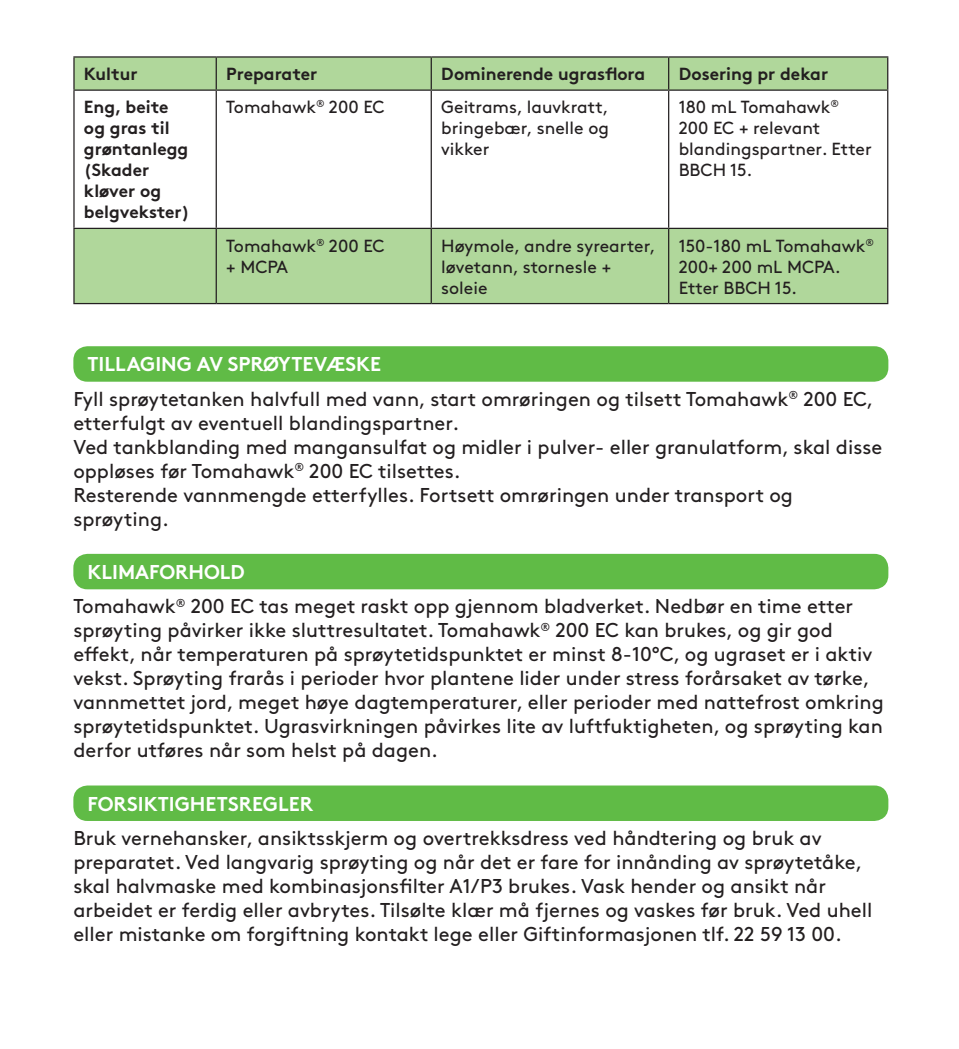
<style>
.page{position:relative;width:959px;height:1049px;background:#fff}
.page>*{position:absolute;margin:0;border:0;box-sizing:border-box;transform-origin:0 0}
.t1{font:20px/24px "Brown Pro";color:#231f20}
.t2{font:700 20px "Brown Pro";color:#fff}
.t3{font:17.5px/21px "Brown Pro";color:#231f20}
.t4{font:700 17.5px/21px "Brown Pro";color:#231f20}
</style>
<div class="page">
<svg style="left:75px;top:58px;width:812px;height:245px"></svg>
<hr style="left:73px;top:56px;width:143px;height:2px;background:#231f20">
<hr style="left:73px;top:58px;width:2px;height:31px;background:#231f20">
<hr style="left:216px;top:56px;width:215px;height:2px;background:#231f20">
<hr style="left:216px;top:58px;width:1px;height:31px;background:#231f20">
<hr style="left:431px;top:56px;width:238px;height:2px;background:#231f20">
<hr style="left:431px;top:58px;width:1px;height:31px;background:#231f20">
<hr style="left:669px;top:56px;width:219px;height:2px;background:#231f20">
<hr style="left:668px;top:58px;width:1px;height:31px;background:#231f20">
<hr style="left:887px;top:58px;width:1px;height:31px;background:#231f20">
<hr style="left:73px;top:89px;width:143px;height:2px;background:#231f20">
<hr style="left:216px;top:89px;width:215px;height:2px;background:#231f20">
<hr style="left:431px;top:89px;width:238px;height:2px;background:#231f20">
<hr style="left:669px;top:89px;width:219px;height:2px;background:#231f20">
<hr style="left:73px;top:91px;width:2px;height:137px;background:#231f20">
<hr style="left:216px;top:91px;width:1px;height:137px;background:#231f20">
<hr style="left:431px;top:91px;width:1px;height:137px;background:#231f20">
<hr style="left:668px;top:91px;width:1px;height:137px;background:#231f20">
<hr style="left:887px;top:91px;width:1px;height:137px;background:#231f20">
<hr style="left:73px;top:228px;width:143px;height:1px;background:#231f20">
<hr style="left:73px;top:229px;width:2px;height:74px;background:#231f20">
<hr style="left:216px;top:228px;width:215px;height:1px;background:#231f20">
<hr style="left:216px;top:229px;width:1px;height:74px;background:#231f20">
<hr style="left:431px;top:228px;width:238px;height:1px;background:#231f20">
<hr style="left:431px;top:229px;width:1px;height:74px;background:#231f20">
<hr style="left:669px;top:228px;width:219px;height:1px;background:#231f20">
<hr style="left:668px;top:229px;width:1px;height:74px;background:#231f20">
<hr style="left:887px;top:229px;width:1px;height:74px;background:#231f20">
<hr style="left:73px;top:303px;width:143px;height:1px;background:#231f20">
<hr style="left:216px;top:303px;width:215px;height:1px;background:#231f20">
<hr style="left:431px;top:303px;width:238px;height:1px;background:#231f20">
<hr style="left:669px;top:303px;width:219px;height:1px;background:#231f20">
<div style="left:73px;top:346px;width:815px;height:35px;background:#60bb46;border-radius:14px"></div>
<div style="left:73px;top:553px;width:815px;height:36px;background:#60bb46;border-radius:14px"></div>
<div style="left:73px;top:785px;width:815px;height:35px;background:#60bb46;border-radius:14px"></div>
<p class="t4" style="left:84px;top:62px;width:55px">Kultur</p>
<p class="t4" style="left:226px;top:62px;width:93px">Preparater</p>
<p class="t4" style="left:441px;top:62px;width:205px">Dominerende ugrasflora</p>
<p class="t4" style="left:679px;top:62px;width:151px">Dosering pr dekar</p>
<p class="t4" style="left:84px;top:95px;width:106px">Eng, beite og gras til grøntanlegg</p>
<p class="t4" style="left:84px;top:158px;width:107px">(Skader kløver og belgvekster)</p>
<p class="t3" style="left:226px;top:95px;width:160px">Tomahawk<sup>®</sup> 200 EC</p>
<p class="t3" style="left:441px;top:95px;width:169px;text-align:justify">Geitrams, lauvkratt, bringebær, snelle og vikker</p>
<p class="t3" style="left:679px;top:95px;width:195px">180 mL Tomahawk<sup>®<br></sup>200 EC + relevant blandingspartner. Etter<br>BBCH 15.</p>
<p class="t3" style="left:226px;top:233px;width:160px">Tomahawk<sup>®</sup> 200 EC</p>
<p class="t3" style="left:226px;top:254px;width:63px">+ MCPA</p>
<p class="t3" style="left:441px;top:233px;width:216px">Høymole, andre syrearter, løvetann, stornesle + soleie</p>
<p class="t3" style="left:679px;top:233px;width:197px">150-180 mL Tomahawk<sup>®<br></sup>200+ 200 mL MCPA.<br>Etter BBCH 15.</p>
<p class="t2" style="left:88px;top:348px;width:295px">TILLAGING AV SPRØYTEVÆSKE</p>
<p class="t1" style="left:73px;top:385px;width:802px">Fyll sprøytetanken halvfull med vann, start omrøringen og tilsett Tomahawk<sup>®</sup> 200 EC, etterfulgt av eventuell blandingspartner.</p>
<p class="t1" style="left:73px;top:433px;width:811px">Ved tankblanding med mangansulfat og midler i pulver- eller granulatform, skal disse oppløses før Tomahawk<sup>®</sup> 200 EC tilsettes.</p>
<p class="t1" style="left:73px;top:481px;width:721px">Resterende vannmengde etterfylles. Fortsett omrøringen under transport og sprøyting.</p>
<p class="t2" style="left:88px;top:555px;width:159px">KLIMAFORHOLD</p>
<p class="t1" style="left:73px;top:592px;width:812px">Tomahawk<sup>®</sup> 200 EC tas meget raskt opp gjennom bladverket. Nedbør en time etter sprøyting påvirker ikke sluttresultatet. Tomahawk<sup>®</sup> 200 EC kan brukes, og gir god effekt, når temperaturen på sprøytetidspunktet er minst 8-10°C, og ugraset er i aktiv vekst. Sprøyting frarås i perioder hvor plantene lider under stress forårsaket av tørke, vannmettet jord, meget høye dagtemperaturer, eller perioder med nattefrost omkring sprøytetidspunktet. Ugrasvirkningen påvirkes lite av luftfuktigheten, og sprøyting kan derfor utføres når som helst på dagen.</p>
<p class="t2" style="left:88px;top:787px;width:227px">FORSIKTIGHETSREGLER</p>
<p class="t1" style="left:73px;top:824px;width:801px">Bruk vernehansker, ansiktsskjerm og overtrekksdress ved håndtering og bruk av preparatet. Ved langvarig sprøyting og når det er fare for innånding av sprøytetåke, skal halvmaske med kombinasjonsfilter A1/P3 brukes. Vask hender og ansikt når arbeidet er ferdig eller avbrytes. Tilsølte klær må fjernes og vaskes før bruk. Ved uhell eller mistanke om forgiftning kontakt lege eller Giftinformasjonen tlf. 22 59 13 00.</p>
</div>
